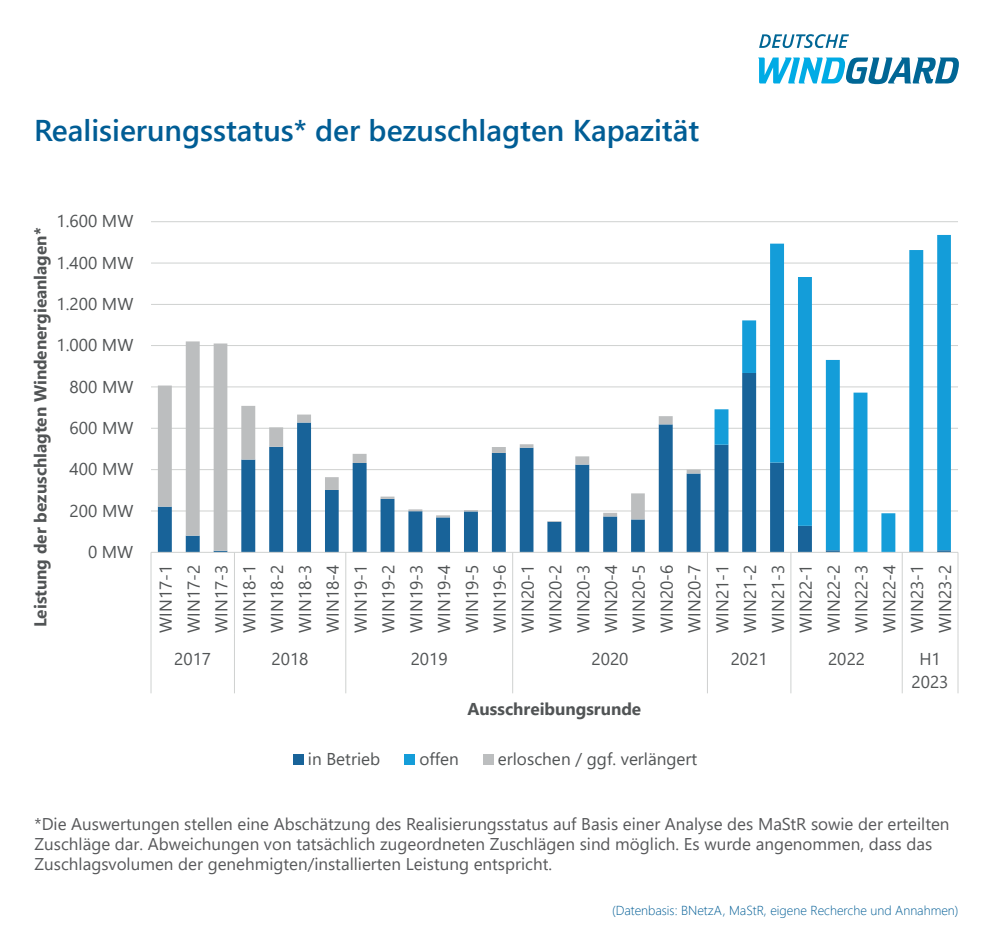
<style>
.page{position:relative;width:993px;height:950px;background:#fff}
.page>*{position:absolute;margin:0;border:0;box-sizing:border-box;transform-origin:0 0}
.t1{font:600 30px "Segoe UI";color:#005d95}
.t2{font:17.1px/27.8px "Segoe UI";color:#515455;text-align:justify}
.t3{font:700 17.1px "Segoe UI";letter-spacing:-.005em;color:#515455}
.t4{font:17px/20.4px "Segoe UI";color:#57585a}
.t5{font:300 13px "Segoe UI";color:#005d95}
</style>
<div class="page">
<svg style="left:758px;top:58px;width:200px;height:26px"></svg>
<svg style="left:759px;top:34px;width:89px;height:14px"></svg>
<hr style="left:151px;top:221px;width:806px;height:1px;background:#cfd1d0">
<hr style="left:151px;top:263px;width:806px;height:1px;background:#cfd1d0">
<hr style="left:151px;top:304px;width:806px;height:1px;background:#cfd1d0">
<hr style="left:151px;top:345px;width:806px;height:1px;background:#cfd1d0">
<hr style="left:151px;top:386px;width:806px;height:1px;background:#cfd1d0">
<hr style="left:151px;top:428px;width:806px;height:1px;background:#cfd1d0">
<hr style="left:151px;top:469px;width:806px;height:1px;background:#cfd1d0">
<hr style="left:151px;top:510px;width:806px;height:1px;background:#cfd1d0">
<svg style="left:714px;top:235px;width:236px;height:317px"></svg>
<svg style="left:158px;top:341px;width:542px;height:210px"></svg>
<hr style="left:151px;top:552px;width:806px;height:1px;background:#cfd1d0">
<hr style="left:957px;top:552px;width:1px;height:82px;background:#cfd1d0">
<hr style="left:901px;top:552px;width:1px;height:82px;background:#cfd1d0">
<hr style="left:790px;top:552px;width:1px;height:82px;background:#cfd1d0">
<hr style="left:706px;top:552px;width:1px;height:82px;background:#cfd1d0">
<hr style="left:512px;top:552px;width:1px;height:82px;background:#cfd1d0">
<hr style="left:345px;top:552px;width:1px;height:82px;background:#cfd1d0">
<hr style="left:234px;top:552px;width:1px;height:82px;background:#cfd1d0">
<hr style="left:151px;top:552px;width:1px;height:82px;background:#cfd1d0">
<hr style="left:957px;top:634px;width:1px;height:59px;background:#cfd1d0">
<hr style="left:901px;top:634px;width:1px;height:59px;background:#cfd1d0">
<hr style="left:790px;top:634px;width:1px;height:59px;background:#cfd1d0">
<hr style="left:706px;top:634px;width:1px;height:59px;background:#cfd1d0">
<hr style="left:512px;top:634px;width:1px;height:59px;background:#cfd1d0">
<hr style="left:345px;top:634px;width:1px;height:59px;background:#cfd1d0">
<hr style="left:234px;top:634px;width:1px;height:59px;background:#cfd1d0">
<hr style="left:151px;top:634px;width:1px;height:59px;background:#cfd1d0">
<div style="left:293px;top:754px;width:10px;height:11px;background:#186399"></div>
<div style="left:404px;top:754px;width:11px;height:11px;background:#149dd9"></div>
<div style="left:483px;top:754px;width:10px;height:11px;background:#bcbebf"></div>
<h1 class="t1" style="left:34px;top:102px;width:666px">Realisierungsstatus* der bezuschlagten Kapazität</h1>
<p class="t2" style="left:57px;top:206px;width:78px">1.600 MW</p>
<p class="t3" style="left:24px;top:627px;width:401px;rotate:-90deg">Leistung der bezuschlagten Windenergieanlagen*</p>
<p class="t2" style="left:57px;top:247px;width:78px">1.400 MW</p>
<p class="t2" style="left:57px;top:288px;width:78px">1.200 MW</p>
<p class="t2" style="left:57px;top:330px;width:78px">1.000 MW</p>
<p class="t2" style="left:70px;top:371px;width:65px">800 MW</p>
<p class="t2" style="left:70px;top:412px;width:65px">600 MW</p>
<p class="t2" style="left:70px;top:454px;width:65px">400 MW</p>
<p class="t2" style="left:70px;top:495px;width:65px">200 MW</p>
<p class="t2" style="left:88px;top:536px;width:47px">0 MW</p>
<p class="t2" style="left:150px;top:632px;width:69px;rotate:-90deg">WIN17-1<br>WIN17-2<br>WIN17-3<br>WIN18-1<br>WIN18-2<br>WIN18-3<br>WIN18-4<br>WIN19-1<br>WIN19-2<br>WIN19-3<br>WIN19-4<br>WIN19-5<br>WIN19-6<br>WIN20-1<br>WIN20-2<br>WIN20-3<br>WIN20-4<br>WIN20-5<br>WIN20-6<br>WIN20-7<br>WIN21-1<br>WIN21-2<br>WIN21-3<br>WIN22-1<br>WIN22-2<br>WIN22-3<br>WIN22-4<br>WIN23-1<br>WIN23-2</p>
<p class="t2" style="left:174px;top:643px;width:38px">2017</p>
<p class="t2" style="left:271px;top:643px;width:38px">2018</p>
<p class="t2" style="left:410px;top:643px;width:38px">2019</p>
<p class="t2" style="left:591px;top:643px;width:38px">2020</p>
<p class="t2" style="left:730px;top:643px;width:38px">2021</p>
<p class="t2" style="left:827px;top:643px;width:38px">2022</p>
<p class="t2" style="left:911px;top:646px;width:38px;line-height:22.8px;text-align:center">H1<br>2023</p>
<p class="t3" style="left:467px;top:692px;width:175px">Ausschreibungsrunde</p>
<p class="t2" style="left:308px;top:744px;width:74px">in Betrieb</p>
<p class="t2" style="left:419px;top:744px;width:41px">offen</p>
<p class="t2" style="left:498px;top:744px;width:201px">erloschen / ggf. verlängert</p>
<p class="t4" style="left:35px;top:812px;width:916px">*Die Auswertungen stellen eine Abschätzung des Realisierungsstatus auf Basis einer Analyse des MaStR sowie der erteilten<br>Zuschläge dar. Abweichungen von tatsächlich zugeordneten Zuschlägen sind möglich. Es wurde angenommen, dass das<br>Zuschlagsvolumen der genehmigten/installierten Leistung entspricht.</p>
<p class="t5" style="left:611px;top:898px;width:348px">(Datenbasis: BNetzA, MaStR, eigene Recherche und Annahmen)</p>
</div>
